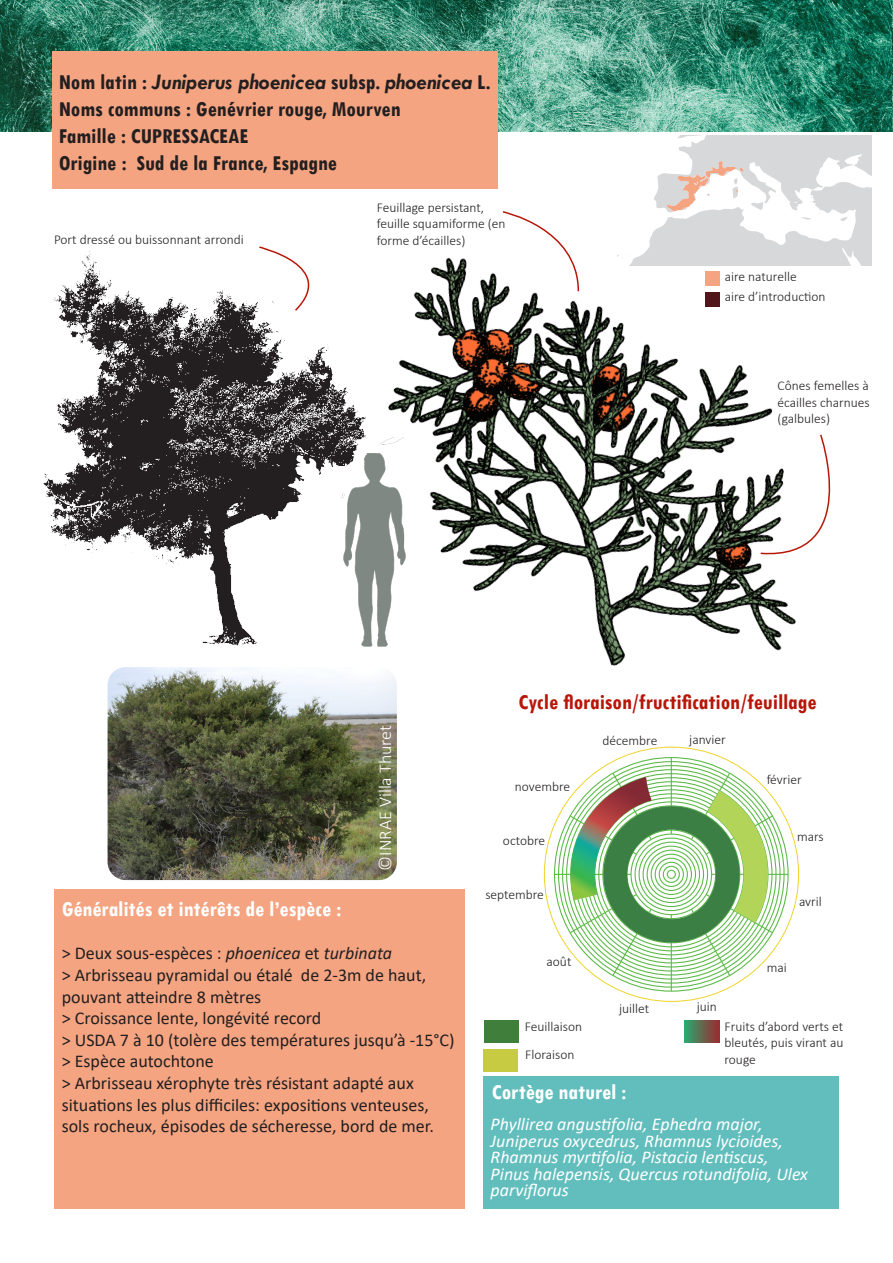
<style>
.page{position:relative;width:893px;height:1263px;background:#fff}
.page>*{position:absolute;margin:0;border:0;box-sizing:border-box;transform-origin:0 0}
.t1{font:700 condensed 22.5px "Tw Cen";color:#231f20}
.t2{font:700 condensed 22.5px "Tw Cen";color:#fff}
.t3{font:italic 700 22.5px "Tw Cen";color:#231f20}
.t4{font:700 condensed 22.5px "Tw Cen";color:#b71609}
.t5{font:18px/21.6px "Calibri";color:#231f20}
.t6{font:italic 18px/16.5px "Calibri";color:#fff}
.t7{font:300 18px "Calibri";color:#fff}
.t8{font:300 13.5px/16.2px "Calibri";color:#231f20;text-align:justify}
.s1{font-style:normal;font-stretch:condensed}
.s2{font-style:italic}
</style>
<div class="page">
<img style="left:0;top:0;width:893px;height:131px">
<div style="left:52px;top:52px;width:445px;height:137px;background:#f4a481"></div>
<div style="left:484px;top:1076px;width:355px;height:133px;background:#62bebd"></div>
<div style="left:54px;top:890px;width:411px;height:319px;background:#f4a481"></div>
<img style="left:108px;top:667px;width:289px;height:213px">
<svg style="left:652px;top:136px;width:220px;height:98px"></svg>
<div style="left:484px;top:1020px;width:35px;height:22px;background:#407e3c"></div>
<hr style="left:671px;top:915px;width:1px;height:76px;background:#5cba47">
<hr style="left:712px;top:874px;width:76px;height:1px;background:#5cba47">
<hr style="left:671px;top:757px;width:1px;height:77px;background:#5cba47">
<hr style="left:554px;top:874px;width:77px;height:1px;background:#5cba47">
<svg style="left:569px;top:772px;width:205px;height:205px"></svg>
<img style="left:43px;top:247px;width:282px;height:399px">
<img style="left:325px;top:234px;width:547px;height:491px">
<img style="left:309px;top:437px;width:116px;height:219px">
<svg style="left:501px;top:211px;width:79px;height:82px"></svg>
<svg style="left:759px;top:433px;width:104px;height:127px"></svg>
<svg style="left:258px;top:246px;width:81px;height:66px"></svg>
<div style="left:483px;top:1049px;width:35px;height:22px;background:#c6cb41"></div>
<div style="left:685px;top:1020px;width:34px;height:23px;background:linear-gradient(to right,#2ca86e,#962f31)"></div>
<p class="t3" style="left:59px;top:69px;width:433px"><span class="s1">Nom latin :</span> Juniperus phoenicea <span class="s1">subsp.</span> phoenicea <span class="s1">L.</span></p>
<p class="t1" style="left:59px;top:96px;width:343px">Noms communs : Genévrier rouge, Mourven</p>
<p class="t1" style="left:59px;top:123px;width:191px">Famille : CUPRESSACEAE</p>
<p class="t1" style="left:59px;top:150px;width:280px">Origine : Sud de la France, Espagne</p>
<p class="t8" style="left:377px;top:199px;width:130px">Feuillage persistant, feuille squamiforme (en</p>
<p class="t8" style="left:54px;top:231px;width:191px">Port dressé ou buissonnant arrondi</p>
<p class="t8" style="left:377px;top:232px;width:90px">forme d’écailles)</p>
<p class="t8" style="left:725px;top:268px;width:73px">aire naturelle</p>
<p class="t8" style="left:725px;top:289px;width:102px">aire d’introduction</p>
<p class="t8" style="left:778px;top:378px;width:94px">Cônes femelles à écailles charnues (galbules)</p>
<p class="t7" style="left:374px;top:871px;width:148px;rotate:-90deg">©INRAE Villa Thuret</p>
<p class="t2" style="left:62px;top:896px;width:281px">Généralités et intérêts de l’espèce :</p>
<p class="t5" style="left:62px;top:942px;width:332px">&gt; Deux sous-espèces : <span class="s2">phoenicea</span> et <span class="s2">turbinata</span></p>
<p class="t5" style="left:62px;top:964px;width:366px">&gt; Arbrisseau pyramidal ou étalé de 2-3m de haut, pouvant atteindre 8 mètres</p>
<p class="t5" style="left:62px;top:1007px;width:261px">&gt; Croissance lente, longévité record</p>
<p class="t5" style="left:62px;top:1029px;width:394px">&gt; USDA 7 à 10 (tolère des températures jusqu’à -15°C)</p>
<p class="t5" style="left:62px;top:1050px;width:153px">&gt; Espèce autochtone</p>
<p class="t5" style="left:62px;top:1072px;width:374px">&gt; Arbrisseau xérophyte très résistant adapté aux situations les plus difficiles: expositions venteuses, sols rocheux, épisodes de sécheresse, bord de mer.</p>
<p class="t4" style="left:519px;top:689px;width:300px">Cycle floraison/fructification/feuillage</p>
<p class="t8" style="left:689px;top:731px;width:38px">janvier</p>
<p class="t8" style="left:767px;top:772px;width:37px">février</p>
<p class="t8" style="left:602px;top:732px;width:56px">décembre</p>
<p class="t8" style="left:515px;top:778px;width:57px">novembre</p>
<p class="t8" style="left:503px;top:832px;width:44px">octobre</p>
<p class="t8" style="left:485px;top:886px;width:60px">septembre</p>
<p class="t8" style="left:547px;top:953px;width:26px">août</p>
<p class="t8" style="left:619px;top:1000px;width:32px">juillet</p>
<p class="t8" style="left:697px;top:999px;width:22px">juin</p>
<p class="t8" style="left:797px;top:828px;width:28px">mars</p>
<p class="t8" style="left:799px;top:893px;width:24px">avril</p>
<p class="t8" style="left:767px;top:959px;width:22px">mai</p>
<p class="t8" style="left:525px;top:1019px;width:59px">Feuillaison</p>
<p class="t8" style="left:725px;top:1018px;width:120px">Fruits d’abord verts et bleutés, puis virant au rouge</p>
<p class="t8" style="left:525px;top:1047px;width:51px">Floraison</p>
<p class="t2" style="left:492px;top:1079px;width:136px">Cortège naturel :</p>
<p class="t6" style="left:491px;top:1115px;width:319px">Phyllirea angustifolia, Ephedra major, Juniperus oxycedrus, Rhamnus lycioides, Rhamnus myrtifolia, Pistacia lentiscus, Pinus halepensis, Quercus rotundifolia, Ulex parviflorus</p>
</div>
